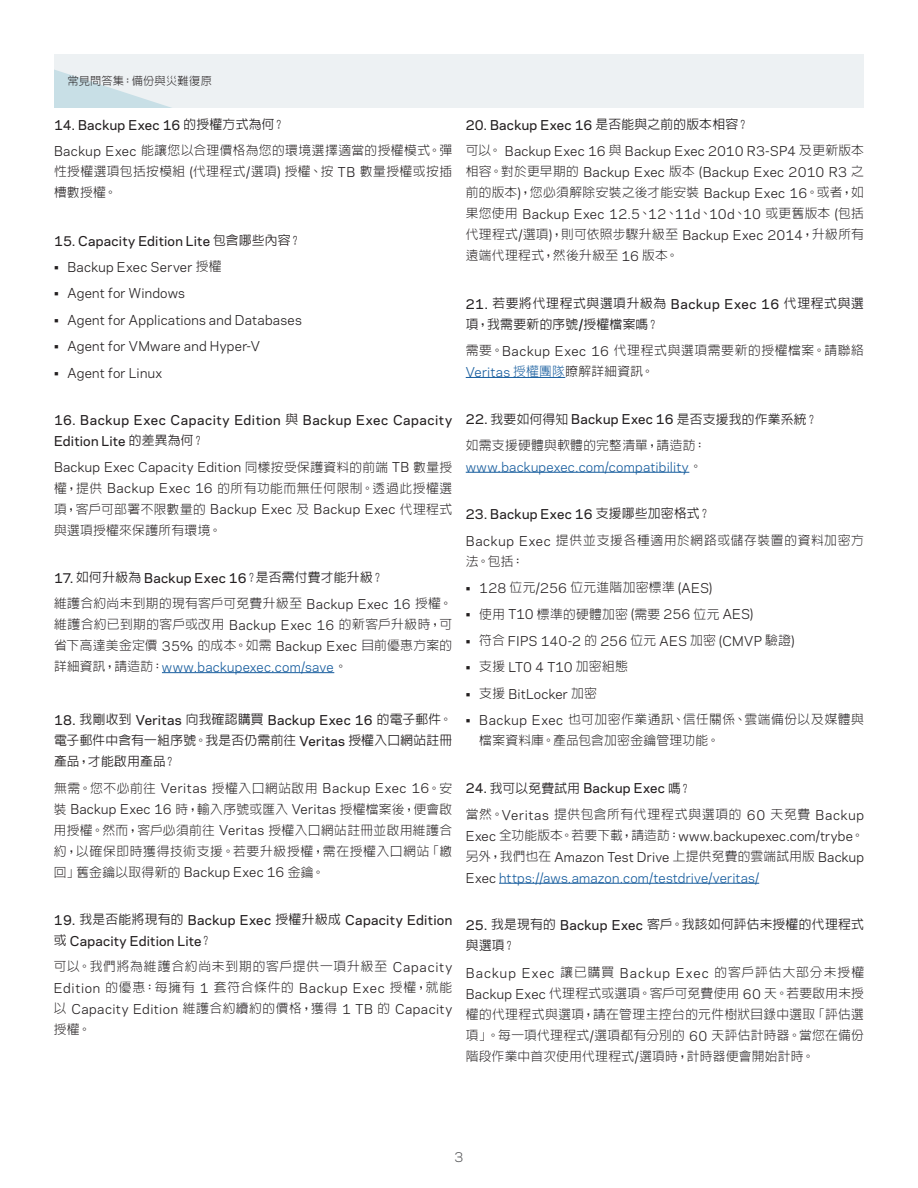
<style>
.page{position:relative;width:918px;height:1188px;background:#fff}
.page>*{position:absolute;margin:0;border:0;box-sizing:border-box;transform-origin:0 0}
.t1{font:300 12.75px/21px "AR Hei B5";letter-spacing:.035em;color:#231f20}
.t2{font:12.75px/21px "Polaris";letter-spacing:.02em;color:#231f20}
.t3{font:500 12.75px/21px "Polaris";letter-spacing:.02em;color:#231f20}
.t4{font:12.75px/21px "Polaris";letter-spacing:.04em;color:#231f20}
.t5{font:300 12.75px/21px "AR Hei B5";letter-spacing:.055em;color:#231f20}
.t6{font:12.75px "Polaris";letter-spacing:.02em;color:#175d9e}
.t7{font:500 12.75px/21px "AR Hei B5";letter-spacing:.025em;color:#231f20}
.t8{font:500 12.75px/21px "Polaris";letter-spacing:.045em;color:#231f20}
.t9{font:500 12.75px/21px "AR Hei B5";letter-spacing:.05em;color:#231f20}
.t10{font:12.75px "Polaris";letter-spacing:.08em;color:#231f20}
.t11{font:300 12.75px "AR Hei B5";letter-spacing:.065em;color:#231f20}
.t12{font:12.75px "Polaris";color:#57585a}
.t13{font:300 11.25px "AR Hei B5";letter-spacing:.015em;color:#231f20}
.s1{font-family:"AR Hei B5"}
.s2{font-family:"Polaris";font-weight:400}
.s3{font-family:"AR Hei B5";font-weight:300}
.s4{font-family:"Polaris";font-weight:500}
.s5{font-weight:500}
.s6{font-family:"AR Hei B5";font-weight:300;color:#231f20}
.s7{font-family:"Polaris"}
.s8{font-family:"AR Hei B5";font-weight:500}
.s9{color:#175d9e}
</style>
<div class="page">
<div style="left:54px;top:54px;width:810px;height:54px;background:#edf1f3"></div>
<svg style="left:54px;top:69px;width:118px;height:39px"></svg>
<hr style="left:162px;top:672px;width:172px;height:1px;background:#175d9e">
<hr style="left:466px;top:377px;width:99px;height:1px;background:#175d9e">
<hr style="left:466px;top:472px;width:223px;height:1px;background:#175d9e">
<hr style="left:499px;top:883px;width:260px;height:1px;background:#175d9e">
<p class="t13" style="left:68px;top:75px;width:146px">常見問答集：備份與災難復原</p>
<p class="t3" style="left:54px;top:114px;width:233px">14. Backup Exec 16 <span class="s1">的授權方式為何？</span></p>
<p class="t1" style="left:54px;top:140px;width:400px;text-align:justify"><span class="s2">Backup Exec</span> 能讓您以合理價格為您的環境選擇適當的授權模式。彈性授權選項包括按模組 <span class="s2">(</span>代理程式<span class="s2">/</span>選項<span class="s2">)</span> 授權、按 <span class="s2">TB</span> 數量授權或按插槽數授權。</p>
<p class="t3" style="left:54px;top:229px;width:249px">15. Capacity Edition Lite <span class="s1">包含哪些內容？</span></p>
<p class="t2" style="left:54px;top:256px;width:169px">• Backup Exec Server <span class="s3">授權</span></p>
<p class="t2" style="left:54px;top:282px;width:132px">• Agent for Windows</p>
<p class="t2" style="left:54px;top:309px;width:249px">• Agent for Applications and Databases</p>
<p class="t2" style="left:54px;top:335px;width:208px">• Agent for VMware and Hyper-V</p>
<p class="t2" style="left:54px;top:361px;width:110px">• Agent for Linux</p>
<p class="t8" style="left:54px;top:409px;width:400px">16. Backup Exec Capacity Edition <span class="s1">與</span> Backup Exec Capacity<br>Edition Lite <span class="s1">的差異為何？</span></p>
<p class="t2" style="left:54px;top:456px;width:400px">Backup Exec Capacity Edition <span class="s3">同樣按受保護資料的前端</span> TB <span class="s3">數量授</span></p>
<p class="t1" style="left:54px;top:477px;width:400px">權，提供 <span class="s2">Backup Exec 16</span> 的所有功能而無任何限制。透過此授權選</p>
<p class="t2" style="left:54px;top:498px;width:400px"><span class="s3">項，客戶可部署不限數量的</span> Backup Exec <span class="s3">及</span> Backup Exec <span class="s3">代理程式</span></p>
<p class="t1" style="left:54px;top:519px;width:169px">與選項授權來保護所有環境。</p>
<p class="t1" style="left:54px;top:564px;width:400px;line-height:26.4px"><span class="s4">17.</span> <span class="s5">如何升級為</span> <span class="s4">Backup Exec 16</span><span class="s5">？是否需付費才能升級？<br></span>維護合約尚未到期的現有客戶可免費升級至 <span class="s2">Backup Exec 16</span> 授權。</p>
<p class="t1" style="left:54px;top:614px;width:400px">維護合約已到期的客戶或改用 <span class="s2">Backup Exec 16</span> 的新客戶升級時，可省下高達美金定價 <span class="s2">35%</span> 的成本。如需 <span class="s2">Backup Exec</span> 目前優惠方案的</p>
<p class="t6" style="left:54px;top:658px;width:295px"><span class="s6">詳細資訊，請造訪：</span>www.backupexec.com/save<span class="s6">。</span></p>
<p class="t3" style="left:54px;top:709px;width:400px">18. <span class="s1">我剛收到</span> Veritas <span class="s1">向我確認購買</span> Backup Exec 16 <span class="s1">的電子郵件。</span></p>
<p class="t7" style="left:54px;top:730px;width:400px">電子郵件中含有一組序號。我是否仍需前往 <span class="s7">Veritas</span> 授權入口網站註冊產品，才能啟用產品？</p>
<p class="t4" style="left:54px;top:777px;width:400px"><span class="s3">無需。您不必前往</span> Veritas <span class="s3">授權入口網站啟用</span> Backup Exec 16<span class="s3">。安</span></p>
<p class="t1" style="left:54px;top:798px;width:400px;text-align:justify">裝 <span class="s2">Backup Exec 16</span> 時，輸入序號或匯入 <span class="s2">Veritas</span> 授權檔案後，便會啟用授權。然而，客戶必須前往 <span class="s2">Veritas</span> 授權入口網站註冊並啟用維護合約，以確保即時獲得技術支援。若要升級授權，需在授權入口網站「繳回」舊金鑰以取得新的 <span class="s2">Backup Exec 16</span> 金鑰。</p>
<p class="t3" style="left:54px;top:909px;width:400px">19. <span class="s1">我是否能將現有的</span> Backup Exec <span class="s1">授權升級成</span> Capacity Edition<span class="s1">或</span> Capacity Edition Lite<span class="s1">？</span></p>
<p class="t11" style="left:54px;top:960px;width:400px">可以。我們將為維護合約尚未到期的客戶提供一項升級至 <span class="s2">Capacity</span></p>
<p class="t4" style="left:54px;top:977px;width:400px">Edition <span class="s3">的優惠：每擁有</span> 1 <span class="s3">套符合條件的</span> Backup Exec <span class="s3">授權，就能以</span> Capacity Edition <span class="s3">維護合約續約的價格，獲得</span> 1 TB <span class="s3">的</span> Capacity</p>
<p class="t1" style="left:54px;top:1019px;width:38px">授權。</p>
<p class="t2" style="left:466px;top:111px;width:400px;line-height:26.4px"><span class="s5">20. Backup Exec 16</span> <span class="s8">是否能與之前的版本相容？<br></span><span class="s3">可以。</span> Backup Exec 16 <span class="s3">與</span> Backup Exec 2010 R3-SP4 <span class="s3">及更新版本</span></p>
<p class="t2" style="left:466px;top:161px;width:400px"><span class="s3">相容。對於更早期的</span> Backup Exec <span class="s3">版本</span> (Backup Exec 2010 R3 <span class="s3">之</span></p>
<p class="t1" style="left:466px;top:182px;width:400px">前的版本<span class="s2">)</span>，您必須解除安裝之後才能安裝 <span class="s2">Backup Exec 16</span>。或者，如</p>
<p class="t2" style="left:466px;top:203px;width:400px"><span class="s3">果您使用</span> Backup Exec 12.5<span class="s3">、</span>12<span class="s3">、</span>11d<span class="s3">、</span>10d<span class="s3">、</span>10 <span class="s3">或更舊版本</span> (<span class="s3">包括</span></p>
<p class="t1" style="left:466px;top:224px;width:400px">代理程式<span class="s2">/</span>選項<span class="s2">)</span>，則可依照步驟升級至 <span class="s2">Backup Exec 2014</span>，升級所有遠端代理程式，然後升級至 <span class="s2">16</span> 版本。</p>
<p class="t9" style="left:466px;top:292px;width:400px"><span class="s7">21.</span> 若要將代理程式與選項升級為 <span class="s7">Backup Exec 16</span> 代理程式與選項，我需要新的序號<span class="s7">/</span>授權檔案嗎？</p>
<p class="t5" style="left:466px;top:340px;width:400px">需要。<span class="s2">Backup Exec 16</span> 代理程式與選項需要新的授權檔案。請聯絡</p>
<p class="t6" style="left:466px;top:363px;width:190px">Veritas <span class="s3">授權團隊</span><span class="s6">瞭解詳細資訊。</span></p>
<p class="t1" style="left:466px;top:406px;width:353px;line-height:26.4px"><span class="s4">22.</span> <span class="s5">我要如何得知</span> <span class="s4">Backup Exec 16</span> <span class="s5">是否支援我的作業系統？</span>如需支援硬體與軟體的完整清單，請造訪：</p>
<p class="t6" style="left:466px;top:457px;width:238px">www.backupexec.com/compatibility<span class="s6">。</span></p>
<p class="t3" style="left:466px;top:503px;width:247px">23. Backup Exec 16 <span class="s1">支援哪些加密格式？</span></p>
<p class="t5" style="left:466px;top:529px;width:400px"><span class="s2">Backup Exec</span> 提供並支援各種適用於網路或儲存裝置的資料加密方法。包括：</p>
<p class="t2" style="left:466px;top:577px;width:248px">• 128 <span class="s3">位元</span>/256 <span class="s3">位元進階加密標準</span> (AES)</p>
<p class="t1" style="left:466px;top:603px;width:289px"><span class="s2">•</span> 使用 <span class="s2">T10</span> 標準的硬體加密 <span class="s2">(</span>需要 <span class="s2">256</span> 位元 <span class="s2">AES)</span></p>
<p class="t2" style="left:466px;top:630px;width:330px">• <span class="s3">符合</span> FIPS 140-2 <span class="s3">的</span> 256 <span class="s3">位元</span> AES <span class="s3">加密</span> (CMVP <span class="s3">驗證</span>)</p>
<p class="t2" style="left:466px;top:656px;width:164px">• <span class="s3">支援</span> LT0 4 T10 <span class="s3">加密組態</span></p>
<p class="t2" style="left:466px;top:682px;width:133px">• <span class="s3">支援</span> BitLocker <span class="s3">加密</span></p>
<p class="t1" style="left:479px;top:709px;width:386px;text-indent:-14px"><span class="s2">• Backup Exec</span> 也可加密作業通訊、信任關係、雲端備份以及媒體與檔案資料庫。產品包含加密金鑰管理功能。</p>
<p class="t3" style="left:466px;top:777px;width:227px">24. <span class="s1">我可以免費試用</span> Backup Exec <span class="s1">嗎？</span></p>
<p class="t5" style="left:466px;top:804px;width:400px">當然。<span class="s2">Veritas</span> 提供包含所有代理程式與選項的 <span class="s2">60</span> 天免費 <span class="s2">Backup</span></p>
<p class="t2" style="left:466px;top:825px;width:400px;text-align:justify">Exec <span class="s3">全功能版本。若要下載，請造訪：</span>www.backupexec.com/trybe<span class="s3">。另外，我們也在</span> Amazon Test Drive <span class="s3">上提供免費的雲端試用版</span> Backup Exec <span class="s9">https://aws.amazon.com/testdrive/veritas/</span></p>
<p class="t7" style="left:466px;top:914px;width:400px"><span class="s7">25.</span> 我是現有的 <span class="s7">Backup Exec</span> 客戶。我該如何評估未授權的代理程式與選項？</p>
<p class="t10" style="left:466px;top:963px;width:400px">Backup Exec <span class="s3">讓已購買</span> Backup Exec <span class="s3">的客戶評估大部分未授權</span></p>
<p class="t1" style="left:466px;top:982px;width:400px;text-align:justify"><span class="s2">Backup Exec</span> 代理程式或選項。客戶可免費使用 <span class="s2">60</span> 天。若要啟用未授權的代理程式與選項，請在管理主控台的元件樹狀目錄中選取「評估選項」。每一項代理程式<span class="s2">/</span>選項都有分別的 <span class="s2">60</span> 天評估計時器。當您在備份階段作業中首次使用代理程式<span class="s2">/</span>選項時，計時器便會開始計時。</p>
<p class="t12" style="left:455px;top:1147px;width:10px">3</p>
</div>
